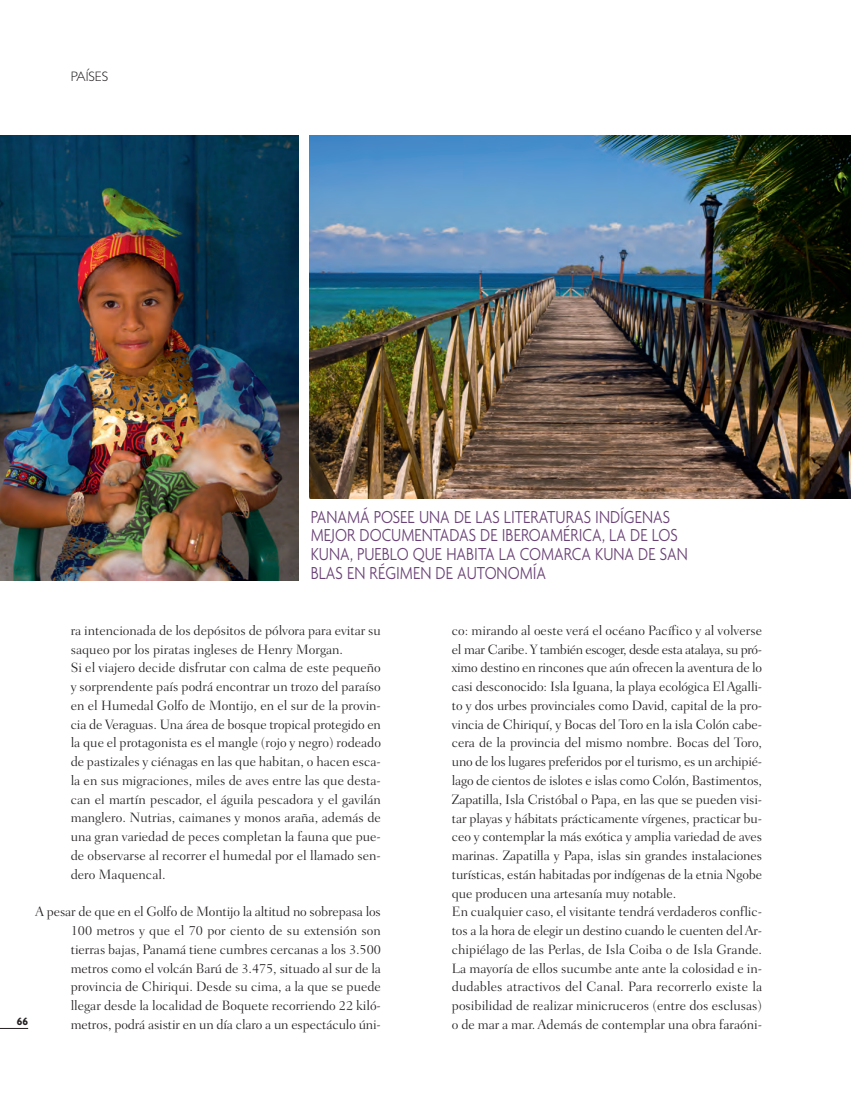
<style>
.page{position:relative;width:851px;height:1099px;background:#fff}
.page>*{position:absolute;margin:0;border:0;box-sizing:border-box;transform-origin:0 0}
.t1{font:300 18.75px/18.8px "Agenda";color:#6a4176;scale:.85 1}
.t2{font:300 13.75px/18.8px "Fairfield LH";letter-spacing:-.005em;color:#231f20}
.t3{font:300 13.75px "Gill Sans";color:#231f20}
.t4{font:700 11.25px "Agenda";color:#231f20;scale:.95 1}
</style>
<div class="page">
<svg style="left:0;top:1028px;width:28px;height:1px"></svg>
<img style="left:309px;top:135px;width:541px;height:363px">
<img style="left:0;top:135px;width:298px;height:445px">
<p class="t3" style="left:71px;top:71px;width:39px">PAÍSES</p>
<h1 class="t1" style="left:310px;top:508px;width:445px">PANAMÁ POSEE UNA DE LAS LITERATURAS INDÍGENAS MEJOR DOCUMENTADAS DE IBEROAMÉRICA, LA DE LOS KUNA, PUEBLO QUE HABITA LA COMARCA KUNA DE SAN BLAS EN RÉGIMEN DE AUTONOMÍA</h1>
<p class="t2" style="left:71px;top:621px;width:312px">ra intencionada de los depósitos de pólvora para evitar su saqueo por los piratas ingleses de Henry Morgan.<br>Si el viajero decide disfrutar con calma de este pequeño y sorprendente país podrá encontrar un trozo del paraíso en el Humedal Golfo de Montijo, en el sur de la provin&shy;cia de Veraguas. Una área de bosque tropical protegido en la que el protagonista es el mangle (rojo y negro) rodeado de pastizales y ciénagas en las que habitan, o hacen esca&shy;la en sus migraciones, miles de aves entre las que desta&shy;can el martín pescador, el águila pescadora y el gavilán manglero. Nutrias, caimanes y monos araña, además de una gran variedad de peces completan la fauna que pue&shy;de observarse al recorrer el humedal por el llamado sen&shy;dero Maquencal.</p>
<p class="t2" style="left:71px;top:903px;width:312px;text-align:justify;text-indent:-35px">A pesar de que en el Golfo de Montijo la altitud no sobrepasa los 100 metros y que el 70 por ciento de su extensión son tierras bajas, Panamá tiene cumbres cercanas a los 3.500 metros como el volcán Barú de 3.475, situado al sur de la provincia de Chiriqui. Desde su cima, a la que se puede llegar desde la localidad de Boquete recorriendo 22 kiló&shy;metros, podrá asistir en un día claro a un espectáculo úni-</p>
<p class="t4" style="left:17px;top:1016px;width:13px">66</p>
<p class="t2" style="left:452px;top:622px;width:312px">co: mirando al oeste verá el océano Pacífico y al volverse el mar Caribe. Y también escoger, desde esta atalaya, su pró&shy;ximo destino en rincones que aún ofrecen la aventura de lo casi desconocido: Isla Iguana, la playa ecológica El Agalli&shy;to y dos urbes provinciales como David, capital de la pro&shy;vincia de Chiriquí, y Bocas del Toro en la isla Colón cabe&shy;cera de la provincia del mismo nombre. Bocas del Toro, uno de los lugares preferidos por el turismo, es un archipié&shy;lago de cientos de islotes e islas como Colón, Bastimentos, Zapatilla, Isla Cristóbal o Papa, en las que se pueden visi&shy;tar playas y hábitats prácticamente vírgenes, practicar bu&shy;ceo y contemplar la más exótica y amplia variedad de aves marinas. Zapatilla y Papa, islas sin grandes instalaciones turísticas, están habitadas por indígenas de la etnia Ngobe que producen una artesanía muy notable.<br>En cualquier caso, el visitante tendrá verdaderos conflic&shy;tos a la hora de elegir un destino cuando le cuenten del Ar&shy;chipiélago de las Perlas, de Isla Coiba o de Isla Grande.<br>La mayoría de ellos sucumbe ante ante la colosidad e in&shy;dudables atractivos del Canal. Para recorrerlo existe la posibilidad de realizar minicruceros (entre dos esclusas) o de mar a mar. Además de contemplar una obra faraóni-</p>
</div>
